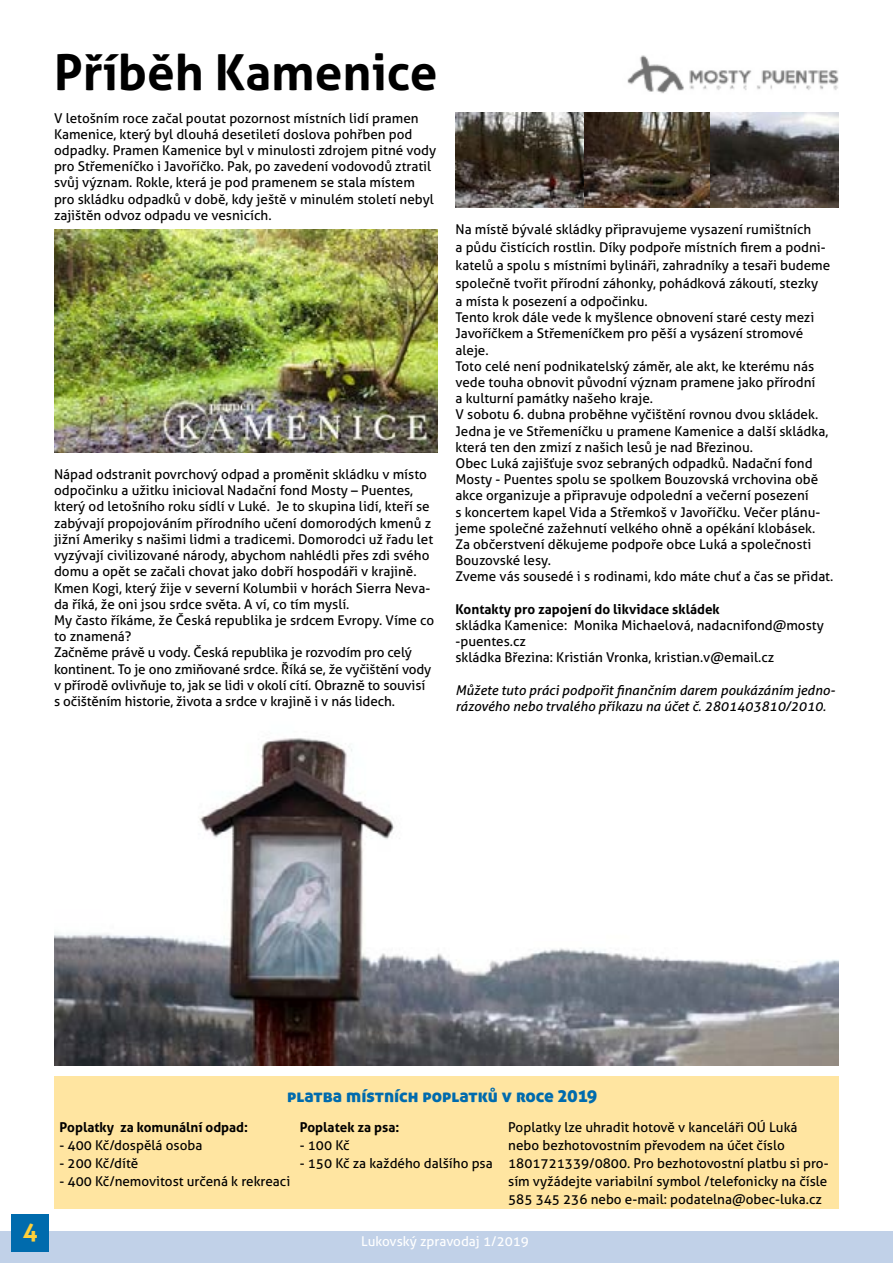
<style>
.page{position:relative;width:893px;height:1263px;background:#fff}
.page>*{position:absolute;margin:0;border:0;box-sizing:border-box;transform-origin:0 0}
.t1{font:700 49.5px "Aller";color:#000}
.t2{font:700 24.75px "Aller";color:#ffd03a}
.t3{font:18px "Aller Display";color:#006bad}
.t4{font:13.5px/16.2px "Aller";color:#000}
.t5{font:italic 13.5px/16.2px "Aller";color:#000}
.t6{font:700 13.5px "Aller";color:#000}
.t7{font:13.5px "Aller";color:#fff}
</style>
<div class="page">
<div style="left:54px;top:1077px;width:785px;height:132px;background:#ffe5a1"></div>
<div style="left:0;top:1231px;width:893px;height:32px;background:#c1d1e8"></div>
<div style="left:12px;top:1214px;width:37px;height:37px;background:#006bad"></div>
<img style="left:54px;top:230px;width:383px;height:223px">
<img style="left:627px;top:55px;width:212px;height:39px">
<img style="left:455px;top:113px;width:384px;height:94px">
<img style="left:54px;top:738px;width:785px;height:327px">
<h1 class="t1" style="left:54px;top:42px;width:385px">Příběh Kamenice</h1>
<p class="t4" style="left:54px;top:110px;width:384px">V letošním roce začal poutat pozornost místních lidí pramen Kamenice, který byl dlouhá desetiletí doslova pohřben pod odpadky. Pramen Kamenice byl v minulosti zdrojem pitné vody pro Střemeníčko i Javoříčko. Pak, po zavedení vodovodů ztratil svůj význam. Rokle, která je pod pramenem se stala místem pro skládku odpadků v době, kdy ještě v minulém století nebyl zajištěn odvoz odpadu ve vesnicích.</p>
<p class="t4" style="left:54px;top:466px;width:382px">Nápad odstranit povrchový odpad a proměnit skládku v místo odpočinku a užitku inicioval Nadační fond Mosty – Puentes, který od letošního roku sídlí v Luké. Je to skupina lidí, kteří se zabývají propojováním přírodního učení domorodých kmenů z jižní Ameriky s našimi lidmi a tradicemi. Domorodci už řadu let vyzývají civilizované národy, abychom nahlédli přes zdi svého domu a opět se začali chovat jako dobří hospodáři v krajině.<br>Kmen Kogi, který žije v severní Kolumbii v horách Sierra Neva&shy;da říká, že oni jsou srdce světa. A ví, co tím myslí.<br>My často říkáme, že Česká republika je srdcem Evropy. Víme co to znamená?<br>Začněme právě u vody. Česká republika je rozvodím pro celý kontinent. To je ono zmiňované srdce. Říká se, že vyčištění vody v přírodě ovlivňuje to, jak se lidi v okolí cítí. Obrazně to souvisí s očištěním historie, života a srdce v krajině i v nás lidech.</p>
<p class="t4" style="left:455px;top:220px;width:376px;line-height:18px">Na místě bývalé skládky připravujeme vysazení rumištních<br>a půdu čistících rostlin. Díky podpoře místních firem a podni&shy;katelů a spolu s místními bylináři, zahradníky a tesaři budeme společně tvořit přírodní záhonky, pohádková zákoutí, stezky<br>a místa k posezení a odpočinku.</p>
<p class="t4" style="left:455px;top:309px;width:379px">Tento krok dále vede k myšlence obnovení staré cesty mezi Javoříčkem a Střemeníčkem pro pěší a vysázení stromové aleje.<br>Toto celé není podnikatelský záměr, ale akt, ke kterému nás vede touha obnovit původní význam pramene jako přírodní<br>a kulturní památky našeho kraje.<br>V sobotu 6. dubna proběhne vyčištění rovnou dvou skládek.<br>Jedna je ve Střemeníčku u pramene Kamenice a další skládka, která ten den zmizí z našich lesů je nad Březinou.<br>Obec Luká zajišťuje svoz sebraných odpadků. Nadační fond Mosty - Puentes spolu se spolkem Bouzovská vrchovina obě akce organizuje a připravuje odpolední a večerní posezení<br>s koncertem kapel Vida a Střemkoš v Javoříčku. Večer plánu&shy;jeme společné zažehnutí velkého ohně a opékání klobásek.<br>Za občerstvení děkujeme podpoře obce Luká a společnosti Bouzovské lesy.<br>Zveme vás sousedé i s rodinami, kdo máte chuť a čas se přidat.</p>
<p class="t6" style="left:455px;top:601px;width:266px">Kontakty pro zapojení do likvidace skládek</p>
<p class="t4" style="left:455px;top:617px;width:370px">skládka Kamenice: Monika Michaelová, nadacnifond@mosty -puentes.cz<br>skládka Březina: Kristián Vronka, kristian.v@email.cz</p>
<p class="t5" style="left:455px;top:682px;width:381px">Můžete tuto práci podpořit finančním darem poukázáním jedno&shy;rázového nebo trvalého příkazu na účet č. 2801403810/2010.</p>
<h2 class="t2" style="left:23px;top:1215px;width:16px">4</h2>
<h3 class="t3" style="left:287px;top:1084px;width:312px">platba místních poplatků v roce 2019</h3>
<p class="t6" style="left:300px;top:1118px;width:101px">Poplatek za psa:</p>
<p class="t4" style="left:300px;top:1136px;width:51px">- 100 Kč</p>
<p class="t4" style="left:300px;top:1154px;width:194px">- 150 Kč za každého dalšího psa</p>
<p class="t4" style="left:508px;top:1118px;width:322px;line-height:18px">Poplatky lze uhradit hotově v kanceláři OÚ Luká nebo bezhotovostním převodem na účet číslo 1801721339/0800. Pro bezhotovostní platbu si pro&shy;sím vyžádejte variabilní symbol /telefonicky na čísle 585 345 236 nebo e-mail: podatelna@obec-luka.cz</p>
<p class="t6" style="left:60px;top:1118px;width:190px">Poplatky za komunální odpad:</p>
<p class="t4" style="left:60px;top:1136px;width:144px">- 400 Kč/dospělá osoba</p>
<p class="t4" style="left:60px;top:1154px;width:80px">- 200 Kč/dítě</p>
<p class="t4" style="left:60px;top:1172px;width:232px">- 400 Kč/nemovitost určená k rekreaci</p>
<p class="t7" style="left:361px;top:1233px;width:170px">Lukovský zpravodaj 1/2019</p>
</div>
